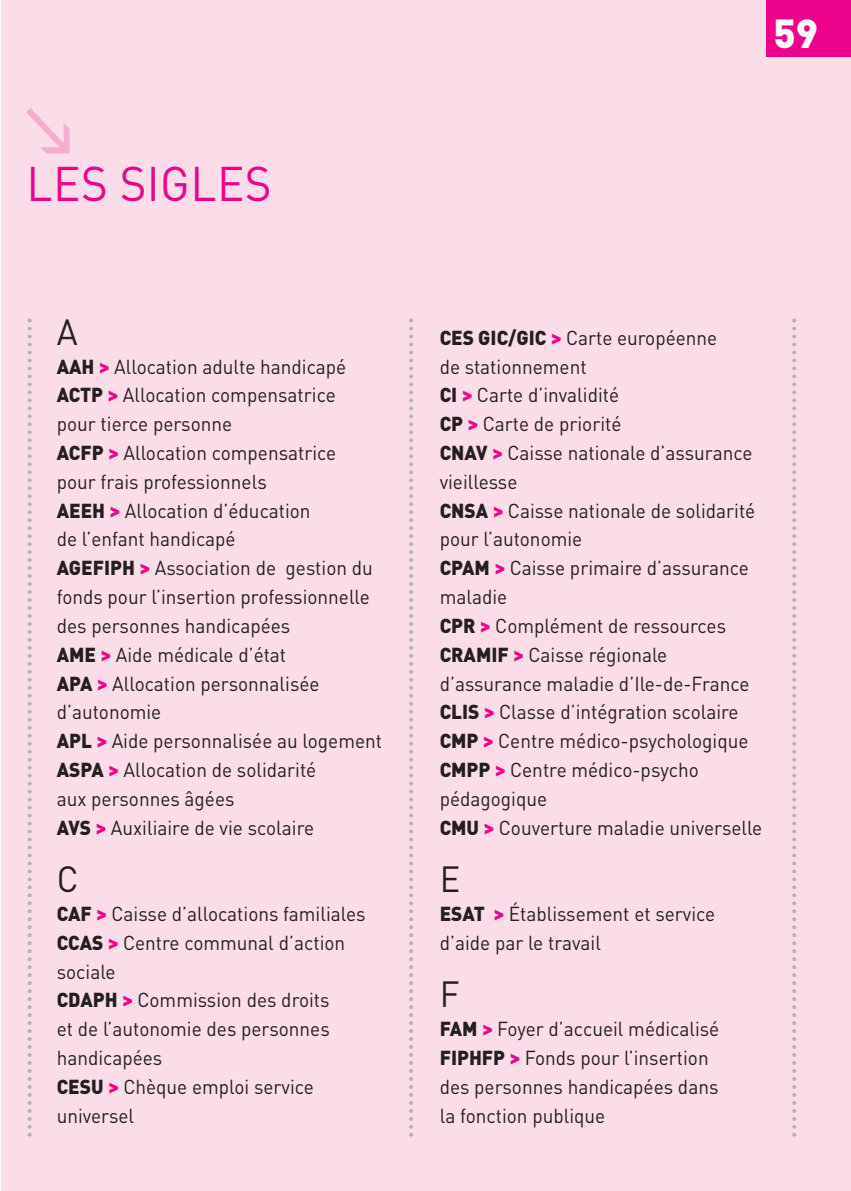
<style>
.page{position:relative;width:851px;height:1191px;background:#fff}
.page>*{position:absolute;margin:0;border:0;box-sizing:border-box;transform-origin:0 0}
.t1{font:48px "DIN Pro";letter-spacing:.01em;color:#ed028c;scale:.95 1}
.t2{font:900 40px "DIN Pro";color:#fff}
.t3{font:36px "DIN Pro";color:#231f20;scale:.95 1}
.t4{font:20px/28.8px "DIN Pro";color:#231f20;scale:.95 1}
.s1{font-weight:900}
.s2{font-weight:900;color:#ed028c}
</style>
<div class="page">
<div style="left:1px;top:0;width:849px;height:1191px;background:#fbdde9"></div>
<div style="left:765px;top:0;width:85px;height:57px;background:#ed028c"></div>
<svg style="left:28px;top:318px;width:4px;height:818px"></svg>
<svg style="left:409px;top:318px;width:4px;height:818px"></svg>
<svg style="left:792px;top:318px;width:4px;height:818px"></svg>
<h1 class="t1" style="left:27px;top:155px;width:259px">Les sigLes</h1>
<h3 class="t3" style="left:57px;top:310px;width:23px">a</h3>
<p class="t4" style="left:57px;top:352px;width:344px"><span class="s1">AAH</span> <span class="s2">&gt;</span> allocation adulte handicapé<br><span class="s1">ACTP</span> <span class="s2">&gt;</span> allocation compensatrice<br>pour tierce personne<br><span class="s1">ACFP</span> <span class="s2">&gt;</span> allocation compensatrice<br>pour frais professionnels<br><span class="s1">AEEH</span> <span class="s2">&gt;</span> allocation d’éducation<br>de l’enfant handicapé<br><span class="s1">AGEFIPH</span> <span class="s2">&gt;</span> association de gestion du fonds pour l’insertion professionnelle des personnes handicapées<br><span class="s1">AME</span> <span class="s2">&gt;</span> aide médicale d’état<br><span class="s1">APA</span> <span class="s2">&gt;</span> allocation personnalisée d’autonomie<br><span class="s1">APL</span> <span class="s2">&gt;</span> aide personnalisée au logement<br><span class="s1">ASPA</span> <span class="s2">&gt;</span> allocation de solidarité<br>aux personnes âgées<br><span class="s1">AVS</span> <span class="s2">&gt;</span> auxiliaire de vie scolaire</p>
<h3 class="t3" style="left:57px;top:858px;width:24px">c</h3>
<p class="t4" style="left:57px;top:899px;width:326px"><span class="s1">CAF</span> <span class="s2">&gt;</span> caisse d’allocations familiales<br><span class="s1">CCAS</span> <span class="s2">&gt;</span> centre communal d’action sociale<br><span class="s1">CDAPH</span> <span class="s2">&gt;</span> commission des droits<br>et de l’autonomie des personnes handicapées<br><span class="s1">CESU</span> <span class="s2">&gt;</span> chèque emploi service universel</p>
<h2 class="t2" style="left:773px;top:9px;width:46px">59</h2>
<p class="t4" style="left:439px;top:323px;width:341px"><span class="s1">CES GIC/GIC</span> <span class="s2">&gt;</span> carte européenne<br>de stationnement<br><span class="s1">CI</span> <span class="s2">&gt;</span> carte d’invalidité<br><span class="s1">CP</span> <span class="s2">&gt;</span> carte de priorité<br><span class="s1">CNAV</span> <span class="s2">&gt;</span> caisse nationale d’assurance vieillesse<br><span class="s1">CNSA</span> <span class="s2">&gt;</span> caisse nationale de solidarité pour l’autonomie<br><span class="s1">CPAM</span> <span class="s2">&gt;</span> caisse primaire d’assurance maladie<br><span class="s1">CPR</span> <span class="s2">&gt;</span> complément de ressources<br><span class="s1">CRAMIF</span> <span class="s2">&gt;</span> caisse régionale d’assurance maladie d’ile-de-France<br><span class="s1">CLIS</span> <span class="s2">&gt;</span> classe d’intégration scolaire<br><span class="s1">CMP</span> <span class="s2">&gt;</span> centre médico-psychologique<br><span class="s1">CMPP</span> <span class="s2">&gt;</span> centre médico-psycho pédagogique<br><span class="s1">CMU</span> <span class="s2">&gt;</span> couverture maladie universelle</p>
<h3 class="t3" style="left:439px;top:858px;width:23px">e</h3>
<p class="t4" style="left:439px;top:899px;width:292px"><span class="s1">ESAT</span> <span class="s2">&gt;</span> Établissement et service d’aide par le travail</p>
<h3 class="t3" style="left:439px;top:973px;width:22px">F</h3>
<p class="t4" style="left:439px;top:1014px;width:296px"><span class="s1">FAM</span> <span class="s2">&gt;</span> Foyer d’accueil médicalisé<br><span class="s1">FIPHFP</span> <span class="s2">&gt;</span> Fonds pour l’insertion des personnes handicapées dans la fonction publique</p>
</div>
